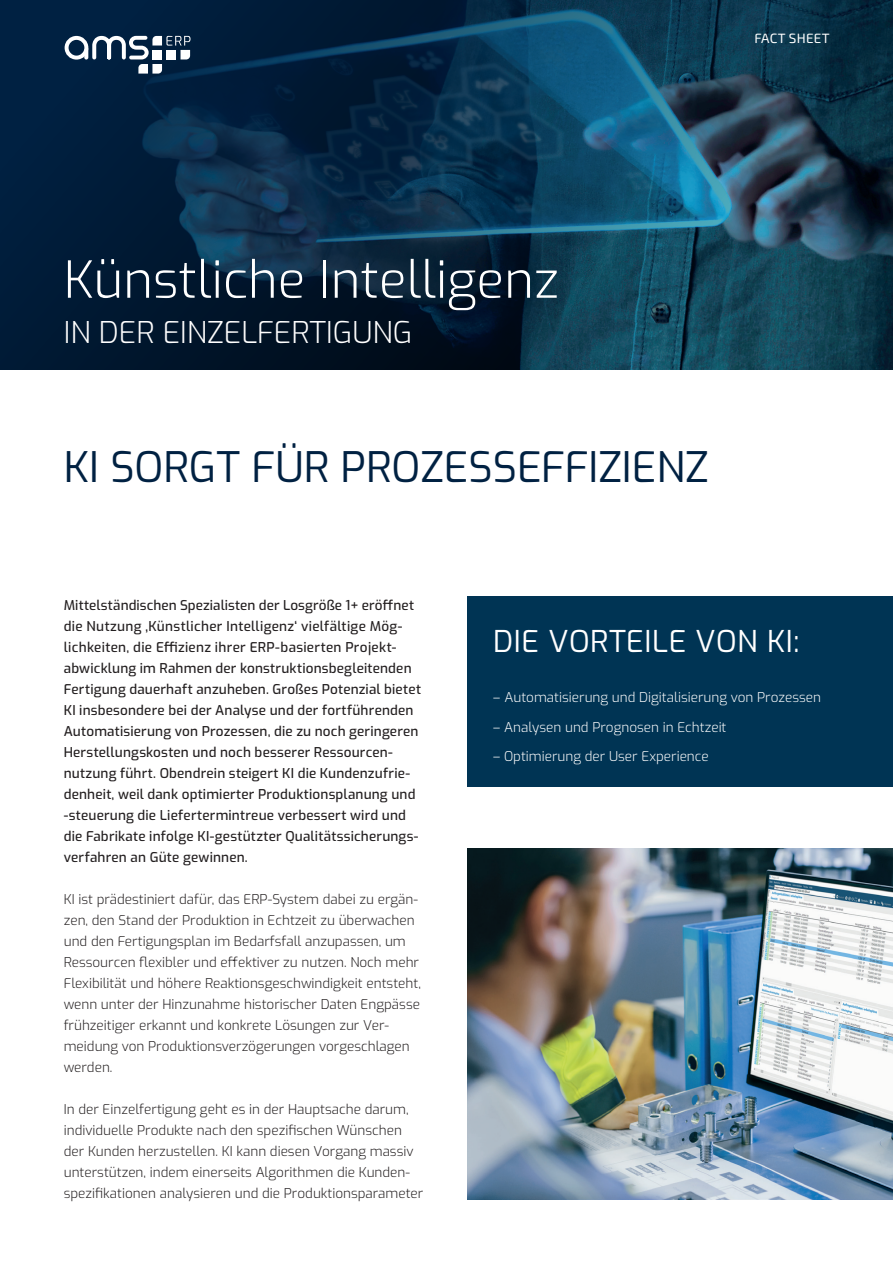
<style>
.page{position:relative;width:893px;height:1263px;background:#fff}
.page>*{position:absolute;margin:0;border:0;box-sizing:border-box;transform-origin:0 0}
.t1{font:300 51px "Exo";color:#fff}
.t2{font:42px "Exo";color:#002142}
.t3{font:300 30px "Exo";color:#fff}
.t4{font:30px "Exo";letter-spacing:.02em;color:#fff}
.t5{font:300 13.5px/21px "Exo";color:#231f20}
.t6{font:500 13.5px/21px "Exo";letter-spacing:.015em;color:#231f20}
.t7{font:300 13.5px "Exo";color:#fff}
.t8{font:13.5px "Exo 2";letter-spacing:.02em;color:#fff}
</style>
<div class="page">
<svg style="left:0;top:0;width:893px;height:370px;background:#0b304a"></svg>
<div style="left:468px;top:596px;width:425px;height:191px;background:#003454"></div>
<div style="left:65px;top:36px;width:23px;height:24px;border:4px solid #fff;border-radius:50%"></div>
<svg style="left:84px;top:34px;width:107px;height:40px"></svg>
<img style="left:468px;top:848px;width:425px;height:351px">
<p class="t8" style="left:754px;top:29px;width:77px">FACT SHEET</p>
<h1 class="t1" style="left:64px;top:242px;width:497px">Künstliche Intelligenz</h1>
<h3 class="t3" style="left:64px;top:310px;width:350px">IN DER EINZELFERTIGUNG</h3>
<h2 class="t2" style="left:64px;top:437px;width:646px">KI SORGT FÜR PROZESSEFFIZIENZ</h2>
<p class="t6" style="left:64px;top:594px;width:359px">Mittelständischen Spezialisten der Losgröße 1+ eröffnet die Nutzung ‚Künstlicher Intelligenz‘ vielfältige Mög&shy;lichkeiten, die Effizienz ihrer ERP-basierten Projekt&shy;abwicklung im Rahmen der konstruktionsbegleitenden Fertigung dauerhaft anzuheben. Großes Potenzial bietet KI insbesondere bei der Analyse und der fortführenden Automatisierung von Prozessen, die zu noch geringeren Herstellungskosten und noch besserer Ressourcen&shy;nutzung führt. Obendrein steigert KI die Kundenzufrie&shy;denheit, weil dank optimierter Produktionsplanung und -steuerung die Liefertermintreue verbessert wird und die Fabrikate infolge KI-gestützter Qualitätssicherungs&shy;verfahren an Güte gewinnen.</p>
<p class="t5" style="left:64px;top:888px;width:359px">KI ist prädestiniert dafür, das ERP-System dabei zu ergän&shy;zen, den Stand der Produktion in Echtzeit zu überwachen und den Fertigungsplan im Bedarfsfall anzupassen, um Ressourcen flexibler und effektiver zu nutzen. Noch mehr Flexibilität und höhere Reaktionsgeschwindigkeit entsteht, wenn unter der Hinzunahme historischer Daten Engpässe frühzeitiger erkannt und konkrete Lösungen zur Ver&shy;meidung von Produktionsverzögerungen vorgeschlagen werden.</p>
<p class="t5" style="left:64px;top:1098px;width:361px">In der Einzelfertigung geht es in der Hauptsache darum, individuelle Produkte nach den spezifischen Wünschen der Kunden herzustellen. KI kann diesen Vorgang massiv unterstützen, indem einerseits Algorithmen die Kunden&shy;spezifikationen analysieren und die Produktionsparameter</p>
<h3 class="t4" style="left:493px;top:619px;width:308px">DIE VORTEILE VON KI:</h3>
<p class="t7" style="left:493px;top:687px;width:329px">– Automatisierung und Digitalisierung von Prozessen</p>
<p class="t7" style="left:493px;top:717px;width:235px">– Analysen und Prognosen in Echtzeit</p>
<p class="t7" style="left:493px;top:746px;width:217px">– Optimierung der User Experience</p>
</div>
